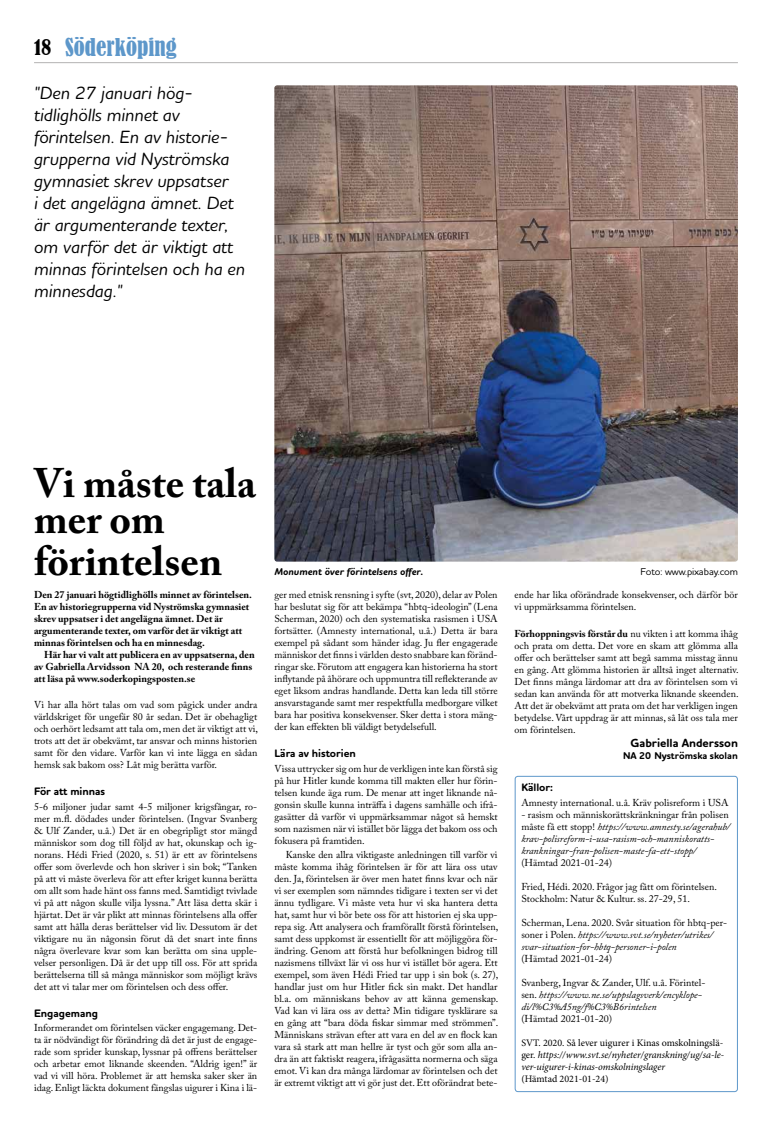
<style>
.page{position:relative;width:772px;height:1129px;background:#fff}
.page>*{position:absolute;margin:0;border:0;box-sizing:border-box;transform-origin:0 0}
.t1{font:700 41px/36px "Adobe Caslon Pro";color:#000}
.t2{font:condensed 23px "Bernard";color:#5d97ca}
.t3{font:italic 500 18px/22px "Houschka Rounded";color:#000}
.t4{font:700 12px "Houschka Rounded";color:#000}
.t5{font:700 11px "Houschka Rounded";color:#000}
.t6{font:10px/12px "Adobe Caslon Pro";color:#000;text-align:justify}
.t7{font:italic 10px/12px "Adobe Caslon Pro";color:#000}
.t8{font:700 10px/12px "Adobe Caslon Pro";color:#000}
.t9{font:italic 10px/12px "Minion Pro";letter-spacing:-.01em;color:#000;text-align:justify}
.t10{font:italic 700 10px "Houschka Rounded";color:#000}
.t11{font:700 10px "Houschka Rounded";color:#000}
.t12{font:500 10px "Houschka Rounded";color:#000}
.t13{font:10px "Minion Pro";color:#000}
.s1{font-size:20px;color:#000}
.s2{font-weight:700}
.s3{font-style:normal}
</style>
<div class="page">
<hr style="left:34px;top:62px;width:703px;height:1px;background:#b3b2b2">
<div style="left:514px;top:775px;width:223px;height:316px;border:1px solid #5d97ca;border-radius:3px"></div>
<img style="left:274px;top:85px;width:463px;height:476px">
<h2 class="t2" style="left:34px;top:34px;width:144px"><span class="s1">18</span> Söderköping</h2>
<p class="t3" style="left:34px;top:81px;width:212px">"Den 27 januari hög&shy;tidlighölls minnet av förintelsen. En av historie&shy;grupperna vid Nyströmska gymnasiet skrev uppsatser<br>i det angelägna ämnet. Det är argumenterande texter, om varför det är viktigt att minnas förintelsen och ha en minnesdag."</p>
<h1 class="t1" style="left:34px;top:465px;width:223px">Vi måste tala mer om</h1>
<h1 class="t1" style="left:34px;top:543px;width:189px">förintelsen</h1>
<p class="t8" style="left:34px;top:588px;width:219px">Den 27 januari högtidlighölls minnet av förintelsen.<br>En av historiegrupperna vid Nyströmska gymnasiet skrev uppsatser i det angelägna ämnet. Det är argumenterande texter, om varför det är viktigt att minnas förintelsen och ha en minnesdag.</p>
<p class="t8" style="left:34px;top:648px;width:222px;text-indent:10px">Här har vi valt att publicera en av uppsatserna, den av Gabriella Arvidsson NA 20, och resterande finns att läsa på www.soderkopingsposten.se</p>
<p class="t6" style="left:34px;top:698px;width:225px">Vi har alla hört talas om vad som pågick under andra världskriget för ungefär 80 år sedan. Det är obehagligt och oerhört ledsamt att tala om, men det är viktigt att vi, trots att det är obekvämt, tar ansvar och minns historien samt för den vidare. Varför kan vi inte lägga en sådan hemsk sak bakom oss? Låt mig berätta varför.</p>
<p class="t5" style="left:34px;top:783px;width:72px">För att minnas</p>
<p class="t6" style="left:34px;top:800px;width:225px">5-6 miljoner judar samt 4-5 miljoner krigsfångar, ro&shy;mer m.fl. dödades under förintelsen. (Ingvar Svanberg &amp; Ulf Zander, u.å.) Det är en obegripligt stor mängd människor som dog till följd av hat, okunskap och ig&shy;norans. Hédi Fried (2020, s. 51) är ett av förintelsens offer som överlevde och hon skriver i sin bok; “Tanken på att vi måste överleva för att efter kriget kunna berätta om allt som hade hänt oss fanns med. Samtidigt tvivlade vi på att någon skulle vilja lyssna.” Att läsa detta skär i hjärtat. Det är vår plikt att minnas förintelsens alla offer samt att hålla deras berättelser vid liv. Dessutom är det viktigare nu än någonsin förut då det snart inte finns några överlevare kvar som kan berätta om sina upple&shy;velser personligen. Då är det upp till oss. För att sprida berättelserna till så många människor som möjligt krävs det att vi talar mer om förintelsen och dess offer.</p>
<p class="t5" style="left:34px;top:1005px;width:65px">Engagemang</p>
<p class="t6" style="left:34px;top:1021px;width:225px">Informerandet om förintelsen väcker engagemang. Det&shy;ta är nödvändigt för förändring då det är just de engage&shy;rade som sprider kunskap, lyssnar på offrens berättelser och arbetar emot liknande skeenden. “Aldrig igen!” är vad vi vill höra. Problemet är att hemska saker sker än idag. Enligt läckta dokument fängslas uigurer i Kina i lä-</p>
<p class="t10" style="left:274px;top:565px;width:150px">Monument över förintelsens offer.</p>
<p class="t12" style="left:640px;top:565px;width:99px">Foto: www.pixabay.com</p>
<p class="t6" style="left:274px;top:588px;width:225px">ger med etnisk rensning i syfte (svt, 2020), delar av Polen har beslutat sig för att bekämpa “hbtq-ideologin” (Lena Scherman, 2020) och den systematiska rasismen i USA fortsätter. (Amnesty international, u.å.) Detta är bara exempel på sådant som händer idag. Ju fler engagerade människor det finns i världen desto snabbare kan föränd&shy;ringar ske. Förutom att engagera kan historierna ha stort inflytande på åhörare och uppmuntra till reflekterande av eget liksom andras handlande. Detta kan leda till större ansvarstagande samt mer respektfulla medborgare vilket bara har positiva konsekvenser. Sker detta i stora mäng&shy;der kan effekten bli väldigt betydelsefull.</p>
<p class="t5" style="left:274px;top:746px;width:83px">Lära av historien</p>
<p class="t6" style="left:274px;top:762px;width:225px">Vissa uttrycker sig om hur de verkligen inte kan förstå sig på hur Hitler kunde komma till makten eller hur förin&shy;telsen kunde äga rum. De menar att inget liknande nå&shy;gonsin skulle kunna inträffa i dagens samhälle och ifrå&shy;gasätter då varför vi uppmärksammar något så hemskt som nazismen när vi istället bör lägga det bakom oss och fokusera på framtiden.</p>
<p class="t6" style="left:274px;top:848px;width:225px;text-indent:11px">Kanske den allra viktigaste anledningen till varför vi måste komma ihåg förintelsen är för att lära oss utav den. Ja, förintelsen är över men hatet finns kvar och när vi ser exemplen som nämndes tidigare i texten ser vi det ännu tydligare. Vi måste veta hur vi ska hantera detta hat, samt hur vi bör bete oss för att historien ej ska upp&shy;repa sig. Att analysera och framförallt förstå förintelsen, samt dess uppkomst är essentiellt för att möjliggöra för&shy;ändring. Genom att förstå hur befolkningen bidrog till nazismens tillväxt lär vi oss hur vi istället bör agera. Ett exempel, som även Hédi Fried tar upp i sin bok (s. 27), handlar just om hur Hitler fick sin makt. Det handlar bl.a. om människans behov av att känna gemenskap.<br>Vad kan vi lära oss av detta? Min tidigare tysklärare sa en gång att “bara döda fiskar simmar med strömmen”.<br>Människans strävan efter att vara en del av en flock kan vara så stark att man hellre är tyst och gör som alla an&shy;dra än att faktiskt reagera, ifrågasätta normerna och säga emot. Vi kan dra många lärdomar av förintelsen och det är extremt viktigt att vi gör just det. Ett oförändrat bete-</p>
<p class="t6" style="left:514px;top:588px;width:224px">ende har lika oförändrade konsekvenser, och därför bör vi uppmärksamma förintelsen.</p>
<p class="t6" style="left:514px;top:627px;width:225px"><span class="s2">Förhoppningsvis förstår du</span> nu vikten i att komma ihåg och prata om detta. Det vore en skam att glömma alla offer och berättelser samt att begå samma misstag ännu en gång. Att glömma historien är alltså inget alternativ.<br>Det finns många lärdomar att dra av förintelsen som vi sedan kan använda för att motverka liknande skeenden.<br>Att det är obekvämt att prata om det har verkligen ingen betydelse. Vårt uppdrag är att minnas, så låt oss tala mer om förintelsen.</p>
<p class="t4" style="left:630px;top:734px;width:109px">Gabriella Andersson</p>
<p class="t11" style="left:622px;top:748px;width:116px">NA 20 Nyströmska skolan</p>
<p class="t5" style="left:521px;top:780px;width:33px">Källor:</p>
<p class="t6" style="left:521px;top:796px;width:208px">Amnesty international. u.å. Kräv polisreform i USA</p>
<p class="t7" style="left:521px;top:808px;width:210px"><span class="s3">- rasism och människorättskränkningar från polisen måste få ett stopp!</span> https://www.amnesty.se/agerahub/ krav-polisreform-i-usa-rasism-och-manniskoratts&shy;krankningar-fran-polisen-maste-fa-ett-stopp/</p>
<p class="t6" style="left:521px;top:856px;width:92px">(Hämtad 2021-01-24)</p>
<p class="t6" style="left:521px;top:880px;width:197px">Fried, Hédi. 2020. Frågor jag fått om förintelsen.<br>Stockholm: Natur &amp; Kultur. ss. 27-29, 51.</p>
<p class="t7" style="left:521px;top:916px;width:207px"><span class="s3">Scherman, Lena. 2020. Svår situation för hbtq-per&shy;soner i Polen.</span> https://www.svt.se/nyheter/utrikes/ svar-situation-for-hbtq-personer-i-polen</p>
<p class="t6" style="left:521px;top:952px;width:92px">(Hämtad 2021-01-24)</p>
<p class="t7" style="left:521px;top:976px;width:185px"><span class="s3">Svanberg, Ingvar &amp; Zander, Ulf. u.å. Förintel&shy;sen.</span> https://www.ne.se/uppslagsverk/encyklope&shy;di/l%C3%A5ng/f%C3%B6rintelsen</p>
<p class="t6" style="left:521px;top:1012px;width:92px">(Hämtad 2021-01-20)</p>
<p class="t9" style="left:521px;top:1036px;width:204px"><span class="s3">SVT. 2020. Så lever uigurer i Kinas omskolningslä&shy;ger.</span> https://www.svt.se/nyheter/granskning/ug/sa-le&shy;ver-uigurer-i-kinas-omskolningslager</p>
<p class="t13" style="left:521px;top:1071px;width:89px">(Hämtad 2021-01-24)</p>
</div>
